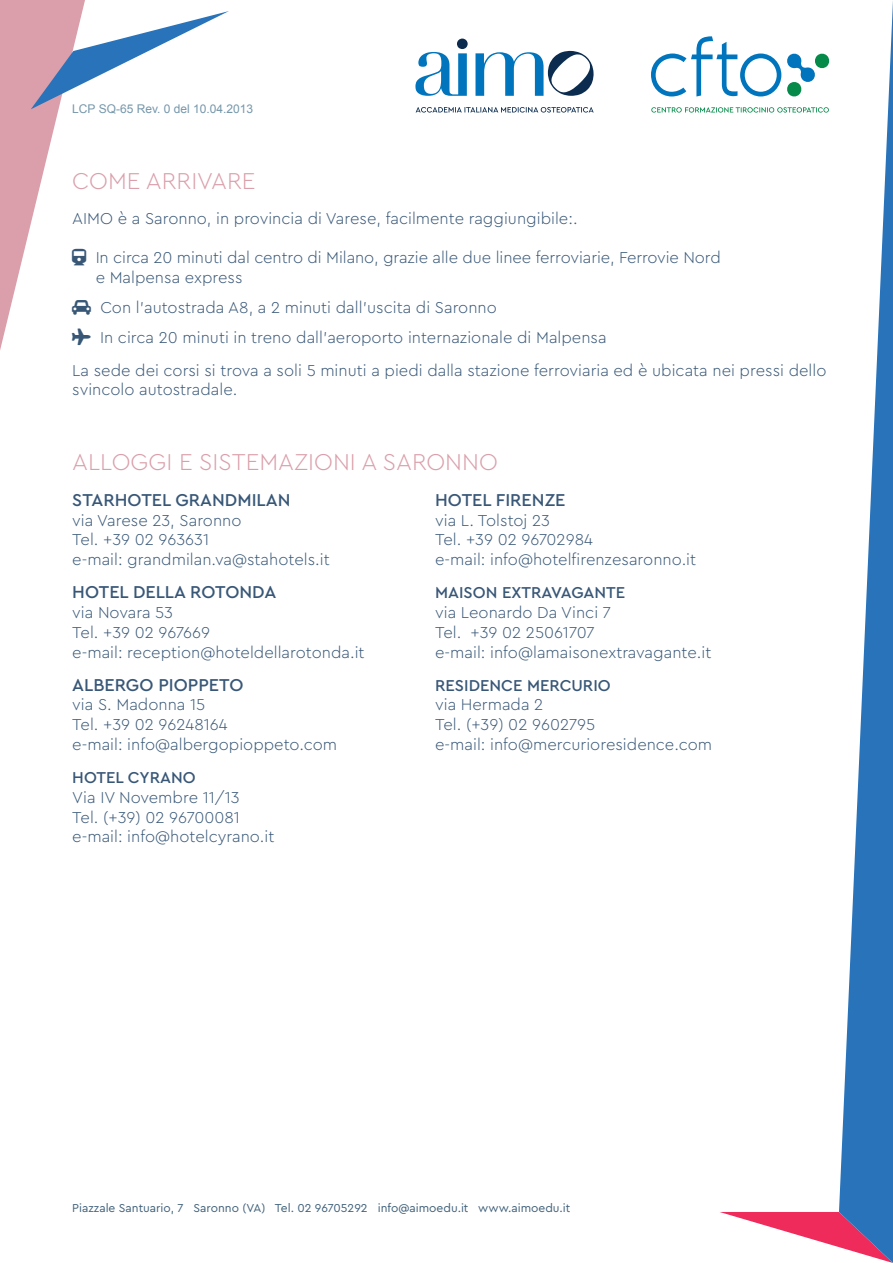
<style>
.page{position:relative;width:893px;height:1263px;background:#fff}
.page>*{position:absolute;margin:0;border:0;box-sizing:border-box;transform-origin:0 0}
.t1{font:300 24px "Cera Pro";color:#da9faa}
.t2{font:500 18px "Cera Pro";color:#385777}
.t3{font:300 16.5px/19.8px "Cera Pro";color:#385777}
.t4{font:500 16.5px "Cera Pro";color:#385777}
.t5{font:12px "Cera Pro";color:#3f607a}
.t6{font:12px "Arial";color:#7597aa}
</style>
<div class="page">
<svg style="left:720px;top:1212px;width:119px;height:35px"></svg>
<svg style="left:839px;top:1px;width:54px;height:1262px"></svg>
<svg style="left:415px;top:39px;width:53px;height:57px"></svg>
<svg style="left:475px;top:51px;width:119px;height:45px"></svg>
<svg style="left:416px;top:107px;width:178px;height:6px"></svg>
<svg style="left:651px;top:36px;width:179px;height:61px"></svg>
<svg style="left:651px;top:107px;width:178px;height:6px"></svg>
<svg style="left:0;top:0;width:229px;height:350px"></svg>
<p class="t6" style="left:72px;top:100px;width:182px">LCP SQ-65 Rev. 0 del 10.04.2013</p>
<h1 class="t1" style="left:72px;top:165px;width:185px">COME ARRIVARE</h1>
<p class="t3" style="left:72px;top:208px;width:507px">AIMO è a Saronno, in provincia di Varese, facilmente raggiungibile:.</p>
<p class="t3" style="left:96px;top:247px;width:627px">In circa 20 minuti dal centro di Milano, grazie alle due linee ferroviarie, Ferrovie Nord e Malpensa express</p>
<p class="t3" style="left:100px;top:291px;width:508px;line-height:30px">Con l’autostrada A8, a 2 minuti dall’uscita di Saronno<br>In circa 20 minuti in treno dall’aeroporto internazionale di Malpensa</p>
<p class="t3" style="left:72px;top:360px;width:756px">La sede dei corsi si trova a soli 5 minuti a piedi dalla stazione ferroviaria ed è ubicata nei pressi dello svincolo autostradale.</p>
<h1 class="t1" style="left:72px;top:446px;width:427px">ALLOGGI E SISTEMAZIONI A SARONNO</h1>
<p class="t2" style="left:72px;top:488px;width:220px">STARHOTEL GRANDMILAN</p>
<p class="t3" style="left:72px;top:509px;width:259px">via Varese 23, Saronno<br>Tel. +39 02 963631<br>e-mail: grandmilan.va@stahotels.it</p>
<p class="t2" style="left:72px;top:580px;width:206px">HOTEL DELLA ROTONDA</p>
<p class="t3" style="left:72px;top:602px;width:294px">via Novara 53<br>Tel. +39 02 967669<br>e-mail: reception@hoteldellarotonda.it</p>
<p class="t2" style="left:72px;top:672px;width:173px">ALBERGO PIOPPETO</p>
<p class="t3" style="left:72px;top:694px;width:266px">via S. Madonna 15<br>Tel. +39 02 96248164<br>e-mail: info@albergopioppeto.com</p>
<p class="t4" style="left:72px;top:766px;width:125px">HOTEL CYRANO</p>
<p class="t3" style="left:72px;top:787px;width:204px">Via IV Novembre 11/13<br>Tel. (+39) 02 96700081 e-mail: info@hotelcyrano.it</p>
<p class="t2" style="left:435px;top:488px;width:132px">HOTEL FIRENZE</p>
<p class="t3" style="left:435px;top:509px;width:263px">via L. Tolstoj 23<br>Tel. +39 02 96702984<br>e-mail: info@hotelfirenzesaronno.it</p>
<p class="t4" style="left:435px;top:582px;width:192px">MAISON EXTRAVAGANTE</p>
<p class="t3" style="left:435px;top:602px;width:278px">via Leonardo Da Vinci 7<br>Tel. +39 02 25061707<br>e-mail: info@lamaisonextravagante.it</p>
<p class="t4" style="left:435px;top:674px;width:177px">RESIDENCE MERCURIO</p>
<p class="t3" style="left:435px;top:694px;width:278px">via Hermada 2<br>Tel. (+39) 02 9602795<br>e-mail: info@mercurioresidence.com</p>
<p class="t5" style="left:72px;top:1200px;width:500px">Piazzale Santuario, 7 Saronno (VA) Tel. 02 96705292 info@aimoedu.it www.aimoedu.it</p>
</div>
